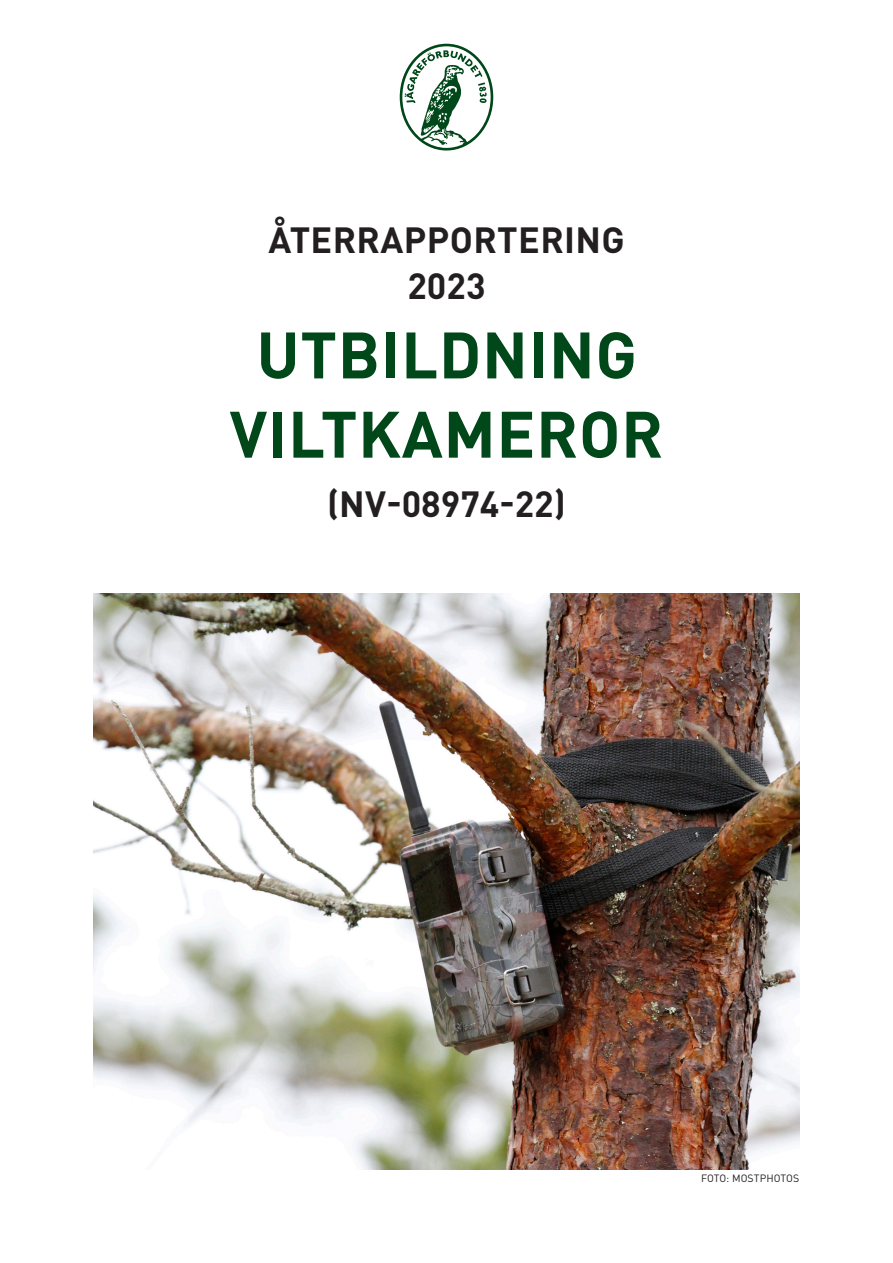
<style>
.page{position:relative;width:893px;height:1263px;background:#fff}
.page>*{position:absolute;margin:0;border:0;box-sizing:border-box;transform-origin:0 0}
.Rubrik_stor{font:700 64.5px "DINOT";letter-spacing:.01em;color:#004719}
.Rubrik_stor-2{font:700 36px "DINOT";letter-spacing:.01em;color:#231f20}
.Fotobyline{font:10.5px "DINOT";letter-spacing:.01em;color:#231f20}
</style>
<div class="page">
<svg style="left:400px;top:44px;width:93px;height:107px"></svg>
<img style="left:94px;top:593px;width:705px;height:576px">
<p class="Rubrik_stor-2" style="left:268px;top:215px;width:357px">ÅTERRAPPORTERING</p>
<p class="Rubrik_stor-2" style="left:407px;top:262px;width:80px">2023</p>
<p class="Rubrik_stor" style="left:257px;top:311px;width:381px">UTBILDNING</p>
<p class="Rubrik_stor" style="left:230px;top:390px;width:435px">VILTKAMEROR</p>
<p class="Rubrik_stor-2" style="left:327px;top:480px;width:240px">(NV-08974-22)</p>
<p class="Fotobyline" style="left:701px;top:1171px;width:100px">FOTO: MOSTPHOTOS</p>
</div>
